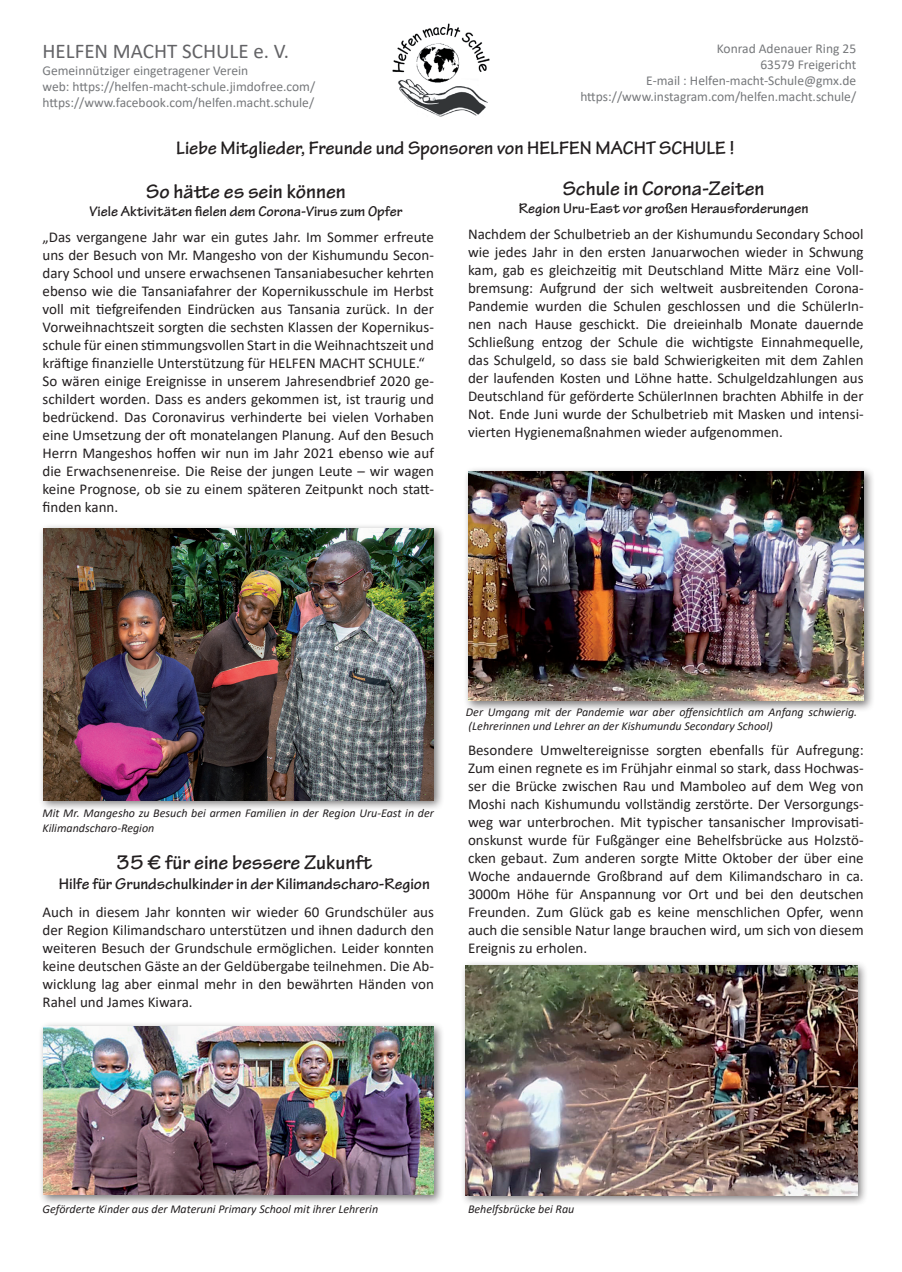
<style>
.page{position:relative;width:902px;height:1272px;background:#fff}
.page>*{position:absolute;margin:0;border:0;box-sizing:border-box;transform-origin:0 0}
.t1{font:700 21px "Tekton Pro";color:#231f20}
.t2{font:21px "Calibri";color:#636366}
.t3{font:700 19.5px "Tekton Pro";color:#231f20}
.t4{font:700 16.5px "Tekton Pro";color:#231f20}
.t5{font:15px/18px "Calibri";color:#231f20;text-align:justify}
.t6{font:700 15px "Tekton Pro";color:#231f20}
.t7{font:13.5px/16.2px "Calibri";color:#76787b}
.t8{font:italic 12px/14.4px "Calibri";color:#231f20}
</style>
<div class="page">
<img style="left:392px;top:23px;width:98px;height:94px">
<div style="left:38px;top:523px;width:406px;height:288px;background:#231f20;opacity:.6"></div>
<img style="left:43px;top:528px;width:390px;height:272px">
<div style="left:38px;top:1020px;width:406px;height:185px;background:#231f20;opacity:.6"></div>
<img style="left:43px;top:1025px;width:390px;height:169px">
<div style="left:462px;top:466px;width:412px;height:245px;background:#231f20;opacity:.6"></div>
<img style="left:468px;top:471px;width:395px;height:230px">
<div style="left:460px;top:960px;width:408px;height:246px;background:#231f20;opacity:.6"></div>
<img style="left:466px;top:965px;width:391px;height:230px">
<h1 class="t2" style="left:43px;top:37px;width:248px">HELFEN MACHT SCHULE e. V.</h1>
<p class="t7" style="left:43px;top:62px;width:274px">Gemeinnütziger eingetragener Verein<br>web: https://helfen-macht-schule.jimdofree.com/ https://www.facebook.com/helfen.macht.schule/</p>
<p class="t7" style="left:580px;top:40px;width:277px;text-align:right">Konrad Adenauer Ring 25<br>63579 Freigericht<br>E-mail : Helfen-macht-Schule@gmx.de https://www.instagram.com/helfen.macht.schule/</p>
<h2 class="t3" style="left:176px;top:136px;width:559px">Liebe Mitglieder, Freunde und Sponsoren von HELFEN MACHT SCHULE !</h2>
<h1 class="t1" style="left:146px;top:178px;width:201px">So hätte es sein können</h1>
<p class="t6" style="left:90px;top:202px;width:314px">Viele Aktivitäten fielen dem Corona-Virus zum Opfer</p>
<p class="t5" style="left:43px;top:228px;width:393px;text-align:left">„Das vergangene Jahr war ein gutes Jahr. Im Sommer erfreute uns der Besuch von Mr. Mangesho von der Kishumundu Secon&shy;dary School und unsere erwachsenen Tansaniabesucher kehrten ebenso wie die Tansaniafahrer der Kopernikusschule im Herbst voll mit tiefgreifenden Eindrücken aus Tansania zurück. In der Vorweihnachtszeit sorgten die sechsten Klassen der Kopernikus&shy;schule für einen stimmungsvollen Start in die Weihnachtszeit und kräftige finanzielle Unterstützung für HELFEN MACHT SCHULE.“ So wären einige Ereignisse in unserem Jahresendbrief 2020 ge&shy;schildert worden. Dass es anders gekommen ist, ist traurig und bedrückend. Das Coronavirus verhinderte bei vielen Vorhaben eine Umsetzung der oft monatelangen Planung. Auf den Besuch Herrn Mangeshos hoffen wir nun im Jahr 2021 ebenso wie auf die Erwachsenenreise. Die Reise der jungen Leute – wir wagen keine Prognose, ob sie zu einem späteren Zeitpunkt noch statt&shy;finden kann.</p>
<h1 class="t1" style="left:562px;top:176px;width:203px">Schule in Corona-Zeiten</h1>
<p class="t6" style="left:519px;top:199px;width:291px">Region Uru-East vor großen Herausforderungen</p>
<p class="t5" style="left:468px;top:224px;width:397px">Nachdem der Schulbetrieb an der Kishumundu Secondary School wie jedes Jahr in den ersten Januarwochen wieder in Schwung kam, gab es gleichzeitig mit Deutschland Mitte März eine Voll&shy;bremsung: Aufgrund der sich weltweit ausbreitenden Corona-Pandemie wurden die Schulen geschlossen und die SchülerIn&shy;nen nach Hause geschickt. Die dreieinhalb Monate dauernde Schließung entzog der Schule die wichtigste Einnahmequelle, das Schulgeld, so dass sie bald Schwierigkeiten mit dem Zahlen der laufenden Kosten und Löhne hatte. Schulgeldzahlungen aus Deutschland für geförderte SchülerInnen brachten Abhilfe in der Not. Ende Juni wurde der Schulbetrieb mit Masken und intensi&shy;vierten Hygienemaßnahmen wieder aufgenommen.</p>
<p class="t8" style="left:43px;top:805px;width:393px">Mit Mr. Mangesho zu Besuch bei armen Familien in der Region Uru-East in der<br>Kilimandscharo-Region</p>
<h1 class="t1" style="left:116px;top:850px;width:258px">35 € für eine bessere Zukunft</h1>
<p class="t4" style="left:59px;top:874px;width:372px">Hilfe für Grundschulkinder in der Kilimandscharo-Region</p>
<p class="t5" style="left:43px;top:903px;width:393px">Auch in diesem Jahr konnten wir wieder 60 Grundschüler aus der Region Kilimandscharo unterstützen und ihnen dadurch den weiteren Besuch der Grundschule ermöglichen. Leider konnten keine deutschen Gäste an der Geldübergabe teilnehmen. Die Ab&shy;wicklung lag aber einmal mehr in den bewährten Händen von Rahel und James Kiwara.</p>
<p class="t8" style="left:466px;top:704px;width:393px">Der Umgang mit der Pandemie war aber offensichtlich am Anfang schwierig. (Lehrerinnen und Lehrer an der Kishumundu Secondary School)</p>
<p class="t5" style="left:468px;top:740px;width:397px">Besondere Umweltereignisse sorgten ebenfalls für Aufregung:<br>Zum einen regnete es im Frühjahr einmal so stark, dass Hochwas&shy;ser die Brücke zwischen Rau und Mamboleo auf dem Weg von Moshi nach Kishumundu vollständig zerstörte. Der Versorgungs&shy;weg war unterbrochen. Mit typischer tansanischer Improvisati&shy;onskunst wurde für Fußgänger eine Behelfsbrücke aus Holzstö&shy;cken gebaut. Zum anderen sorgte Mitte Oktober der über eine Woche andauernde Großbrand auf dem Kilimandscharo in ca.<br>3000m Höhe für Anspannung vor Ort und bei den deutschen Freunden. Zum Glück gab es keine menschlichen Opfer, wenn auch die sensible Natur lange brauchen wird, um sich von diesem Ereignis zu erholen.</p>
<p class="t8" style="left:43px;top:1201px;width:337px">Geförderte Kinder aus der Materuni Primary School mit ihrer Lehrerin</p>
<p class="t8" style="left:468px;top:1201px;width:108px">Behelfsbrücke bei Rau</p>
</div>
